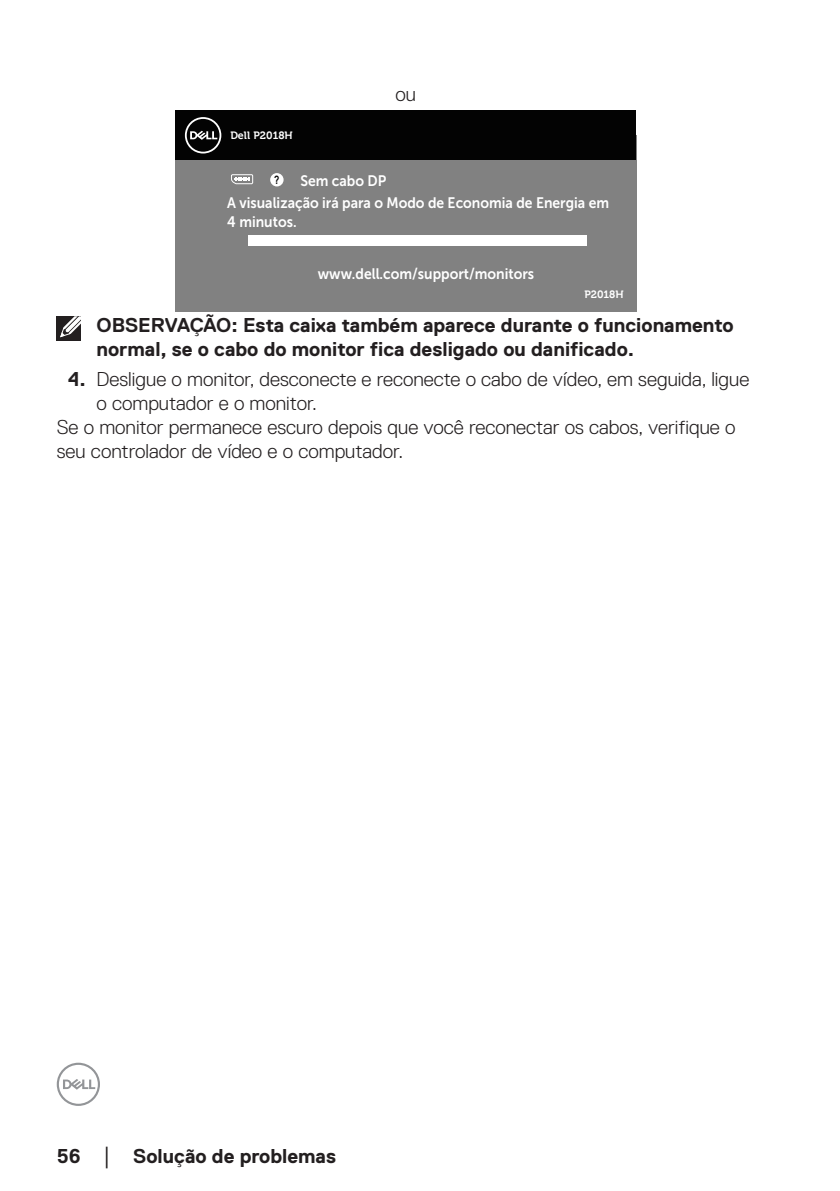
<style>
.page{position:relative;width:840px;height:1191px;background:#fff}
.page>*{position:absolute;margin:0;border:0;box-sizing:border-box;transform-origin:0 0}
.text{font:300 20px/24px "Dell Replica";color:#231f20}
.text-2{font:700 20px/24px "Dell Replica";color:#231f20}
.t1{font:15.2px/22px "Museo Sans For Dell 700";color:#fff;scale:.92 1}
.t2{font:700 11.4px "Arial";color:#030303;scale:.73 1}
.t3{font:700 10.6px "Museo For Dell";color:#fff}
.s1{font-weight:700}
.s2{font-family:"Times New Roman";font-weight:400;font-size:18px}
</style>
<div class="page">
<svg style="left:57px;top:1062px;width:43px;height:44px"></svg>
<div style="left:175px;top:135px;width:461px;height:176px;background:#818181"></div>
<div style="left:175px;top:111px;width:461px;height:49px;background:#030303"></div>
<svg style="left:185px;top:117px;width:36px;height:36px"></svg>
<div style="left:248px;top:235px;width:338px;height:10px;background:#fff"></div>
<div style="left:270px;top:173px;width:13px;height:13px;background:#fff;border-radius:50%"></div>
<svg style="left:231px;top:174px;width:22px;height:10px"></svg>
<div style="left:57px;top:316px;width:24px;height:25px;background:#231f20"></div>
<svg style="left:60px;top:316px;width:21px;height:22px"></svg>
<p class="t3" style="left:230px;top:129px;width:64px">Dell P2018H</p>
<p class="text" style="left:395px;top:82px;width:22px">ou</p>
<p class="t1" style="left:227px;top:170px;width:416px;text-indent:73px">Sem cabo DP<br>A visualização irá para o Modo de Economia de Energia em</p>
<p class="t1" style="left:227px;top:210px;width:77px">4 minutos.</p>
<p class="t2" style="left:274px;top:172px;width:9px">?</p>
<p class="t1" style="left:317px;top:263px;width:236px">www.dell.com/support/monitors</p>
<p class="t3" style="left:584px;top:288px;width:41px">P2018H</p>
<p class="text-2" style="left:96px;top:313px;width:638px">OBSERVAÇÃO: Esta caixa também aparece durante o funcionamento normal, se o cabo do monitor fica desligado ou danificado.</p>
<p class="text" style="left:96px;top:367px;width:654px;text-indent:-28px"><span class="s1">4.</span> Desligue o monitor, desconecte e reconecte o cabo de vídeo, em seguida, ligue o computador e o monitor.</p>
<p class="text" style="left:57px;top:415px;width:679px">Se o monitor permanece escuro depois que você reconectar os cabos, verifique o seu controlador de vídeo e o computador.</p>
<p class="text-2" style="left:57px;top:1144px;width:280px">56 <span class="s2">│</span> Solução de problemas</p>
</div>
